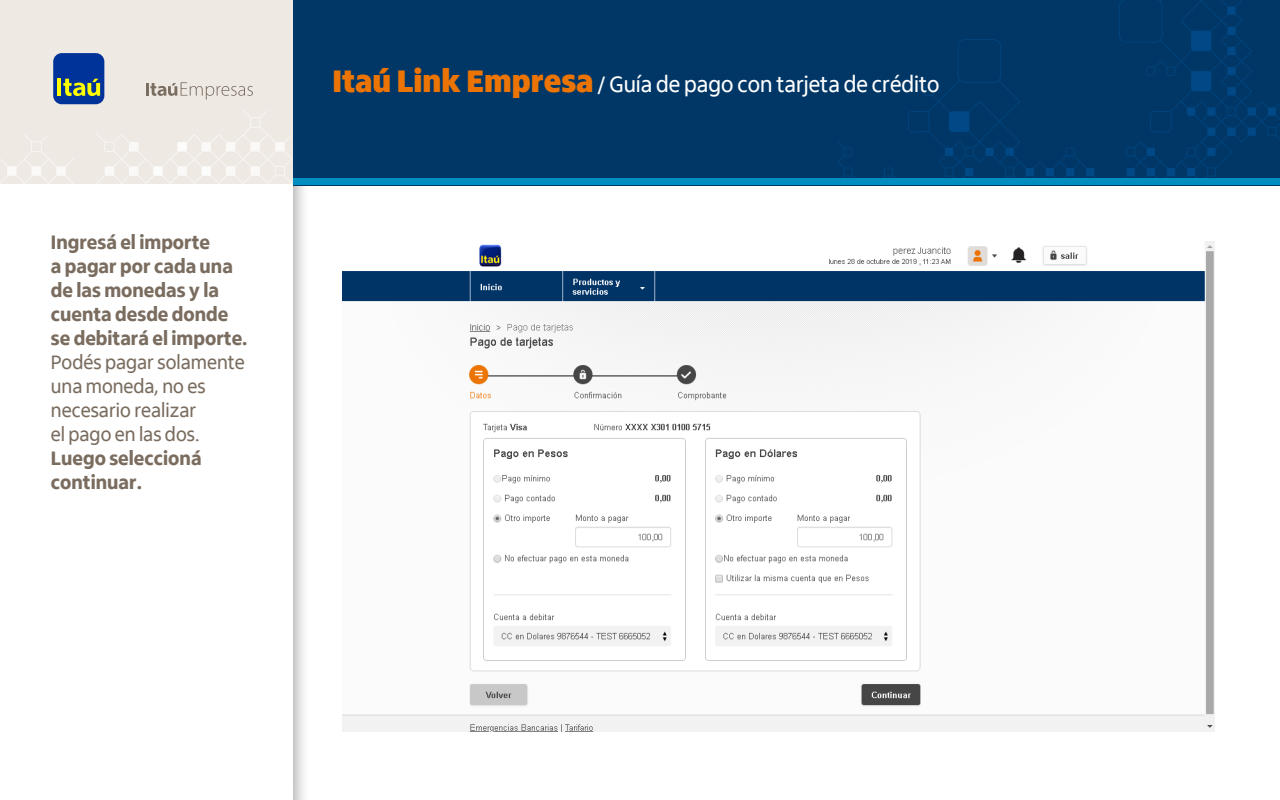
<style>
.page{position:relative;width:1280px;height:800px;background:#fff}
.page>*{position:absolute;margin:0;border:0;box-sizing:border-box;transform-origin:0 0}
.t1{font:23px "Itau Display";color:#fff}
.t2{font:800 20px/24px "Itau Display";color:#7a6d60}
.t3{font:20px/24px "Itau Display";color:#7a6d60}
.s1{font-weight:900;font-size:32px;color:#ec7404}
</style>
<div class="page">
<img style="left:293px;top:185px;width:21px;height:615px">
<div style="left:293px;top:0;width:987px;height:185px;background:#003767"></div>
<svg style="left:838px;top:0;width:442px;height:178px"></svg>
<div style="left:276px;top:178px;width:1004px;height:7px;background:#008dc0"></div>
<div style="left:1px;top:182px;width:292px;height:618px;background:#fff"></div>
<img style="left:343px;top:241px;width:871px;height:490px">
<div style="left:0;top:0;width:292px;height:184px;background:#efe9e4"></div>
<svg style="left:0;top:135px;width:73px;height:49px"></svg>
<svg style="left:104px;top:110px;width:188px;height:74px"></svg>
<svg style="left:146px;top:82px;width:107px;height:18px"></svg>
<div style="left:53px;top:53px;width:51px;height:51px;background:#039;border-radius:9px"></div>
<hr style="left:57px;top:79px;width:4px;height:17px;background:#ff0">
<svg style="left:63px;top:79px;width:37px;height:17px"></svg>
<p class="t2" style="left:51px;top:231px;width:198px">Ingresá el importe<br>a pagar por cada una de las monedas y la cuenta desde donde se debitará el importe.</p>
<p class="t3" style="left:51px;top:351px;width:196px">Podés pagar solamente una moneda, no es necesario realizar<br>el pago en las dos.</p>
<p class="t2" style="left:51px;top:447px;width:152px">Luego seleccioná continuar.</p>
<p class="t1" style="left:332px;top:71px;width:609px"><span class="s1">Itaú Link Empresa</span> / Guía de pago con tarjeta de crédito</p>
</div>
